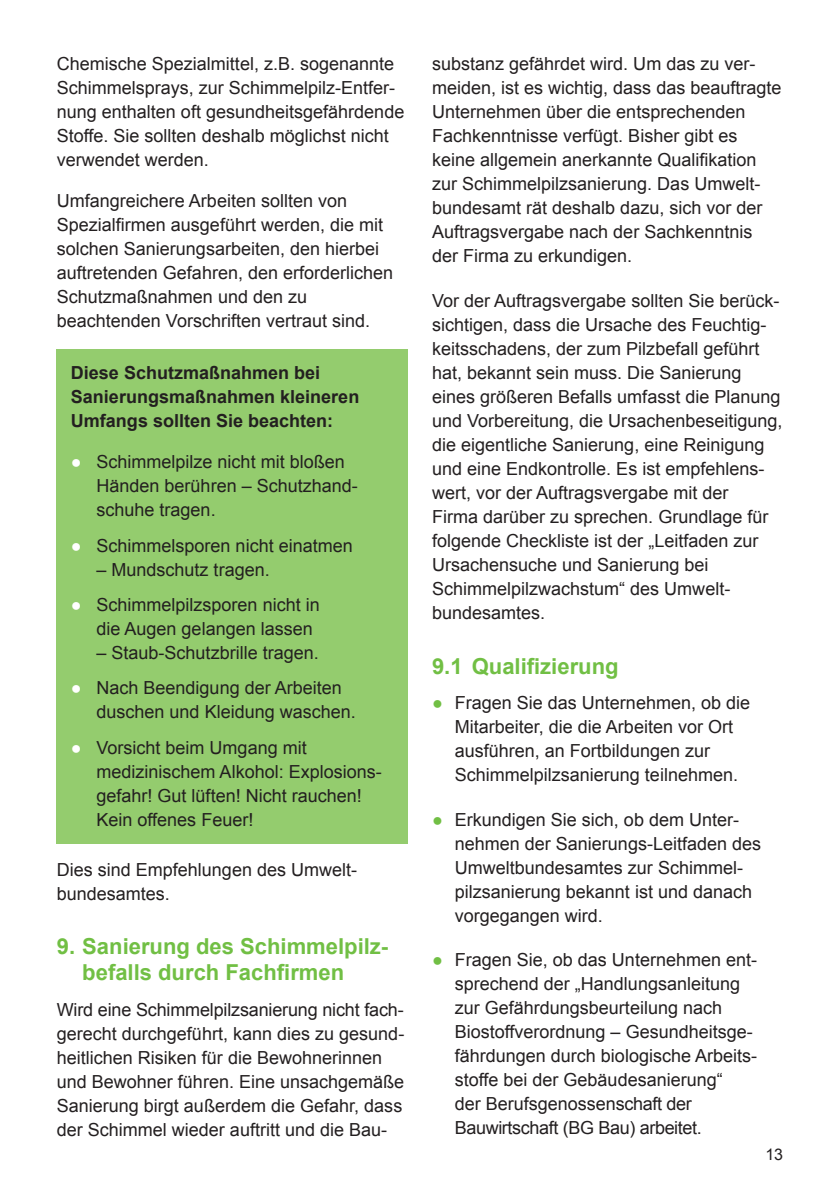
<style>
.page{position:relative;width:840px;height:1191px;background:#fff}
.page>*{position:absolute;margin:0;border:0;box-sizing:border-box;transform-origin:0 0}
.t1{font:700 22px/26px "Arial";color:#71bf44}
.t2{font:18px/24px "Arial";color:#231f20}
.t3{font:700 18px/24px "Arial";color:#231f20}
.t4{font:16px "Arial";color:#231f20}
.s1{color:#fff}
.s2{color:#71bf44}
</style>
<div class="page">
<div style="left:57px;top:349px;width:351px;height:495px;background:#94cc6e"></div>
<p class="t2" style="left:57px;top:52px;width:349px">Chemische Spezialmittel, z.B. sogenannte Schimmelsprays, zur Schimmelpilz-Entfer&shy;nung enthalten oft gesundheitsgefährdende Stoffe. Sie sollten deshalb möglichst nicht verwendet werden.</p>
<p class="t2" style="left:57px;top:189px;width:338px">Umfangreichere Arbeiten sollten von Spezialfirmen ausgeführt werden, die mit solchen Sanierungsarbeiten, den hierbei auftretenden Gefahren, den erforderlichen Schutzmaßnahmen und den zu beachtenden Vorschriften vertraut sind.</p>
<p class="t3" style="left:71px;top:361px;width:290px">Diese Schutzmaßnahmen bei<br>Sanierungsmaßnahmen kleineren<br>Umfangs sollten Sie beachten:</p>
<p class="t2" style="left:96px;top:450px;width:263px;text-indent:-26px"><span class="s1">●</span> Schimmelpilze nicht mit bloßen<br>Händen berühren – Schutzhand&shy;schuhe tragen.</p>
<p class="t2" style="left:71px;top:533px;width:283px"><span class="s1">●</span> Schimmelsporen nicht einatmen</p>
<p class="t2" style="left:96px;top:557px;width:175px">– Mundschutz tragen.</p>
<p class="t2" style="left:96px;top:593px;width:225px;text-indent:-26px"><span class="s1">●</span> Schimmelpilzsporen nicht in die Augen gelangen lassen</p>
<p class="t2" style="left:96px;top:641px;width:224px">– Staub-Schutzbrille tragen.</p>
<p class="t2" style="left:96px;top:676px;width:261px;text-indent:-26px"><span class="s1">●</span> Nach Beendigung der Arbeiten duschen und Kleidung waschen.</p>
<p class="t2" style="left:96px;top:735px;width:287px;text-indent:-26px"><span class="s1">●</span> Vorsicht beim Umgang mit medizinischem Alkohol: Explosions&shy;gefahr! Gut lüften! Nicht rauchen!<br>Kein offenes Feuer!</p>
<p class="t2" style="left:57px;top:857px;width:302px">Dies sind Empfehlungen des Umwelt&shy;bundesamtes.</p>
<p class="t1" style="left:82px;top:934px;width:307px;text-indent:-26px">9. Sanierung des Schimmelpilz&shy;befalls durch Fachfirmen</p>
<p class="t2" style="left:57px;top:997px;width:349px">Wird eine Schimmelpilzsanierung nicht fach&shy;gerecht durchgeführt, kann dies zu gesund&shy;heitlichen Risiken für die Bewohnerinnen und Bewohner führen. Eine unsachgemäße Sanierung birgt außerdem die Gefahr, dass der Schimmel wieder auftritt und die Bau-</p>
<p class="t2" style="left:432px;top:52px;width:351px">substanz gefährdet wird. Um das zu ver&shy;meiden, ist es wichtig, dass das beauftragte Unternehmen über die entsprechenden Fachkenntnisse verfügt. Bisher gibt es keine allgemein anerkannte Qualifikation zur Schimmelpilzsanierung. Das Umwelt&shy;bundesamt rät deshalb dazu, sich vor der Auftragsvergabe nach der Sachkenntnis der Firma zu erkundigen.</p>
<p class="t2" style="left:432px;top:289px;width:352px">Vor der Auftragsvergabe sollten Sie berück&shy;sichtigen, dass die Ursache des Feuchtig&shy;keitsschadens, der zum Pilzbefall geführt hat, bekannt sein muss. Die Sanierung eines größeren Befalls umfasst die Planung und Vorbereitung, die Ursachenbeseitigung, die eigentliche Sanierung, eine Reinigung und eine Endkontrolle. Es ist empfehlens&shy;wert, vor der Auftragsvergabe mit der<br>Firma darüber zu sprechen. Grundlage für folgende Checkliste ist der „Leitfaden zur Ursachensuche und Sanierung bei Schimmelpilzwachstum“ des Umwelt&shy;bundesamtes.</p>
<p class="t1" style="left:432px;top:654px;width:188px">9.1 Qualifizierung</p>
<p class="t2" style="left:454px;top:691px;width:297px;text-indent:-23px"><span class="s2">●</span> Fragen Sie das Unternehmen, ob die Mitarbeiter, die die Arbeiten vor Ort ausführen, an Fortbildungen zur Schimmelpilzsanierung teilnehmen.</p>
<p class="t2" style="left:454px;top:807px;width:308px;text-indent:-23px"><span class="s2">●</span> Erkundigen Sie sich, ob dem Unter&shy;nehmen der Sanierungs-Leitfaden des<br>Umweltbundesamtes zur Schimmel&shy;pilzsanierung bekannt ist und danach vorgegangen wird.</p>
<p class="t2" style="left:454px;top:948px;width:304px;text-indent:-23px"><span class="s2">●</span> Fragen Sie, ob das Unternehmen ent&shy;sprechend der „Handlungsanleitung zur Gefährdungsbeurteilung nach Biostoffverordnung – Gesundheitsge&shy;fährdungen durch biologische Arbeits&shy;stoffe bei der Gebäudesanierung“<br>der Berufsgenossenschaft der Bauwirtschaft (BG Bau) arbeitet.</p>
<p class="t4" style="left:765px;top:1144px;width:19px">13</p>
</div>
